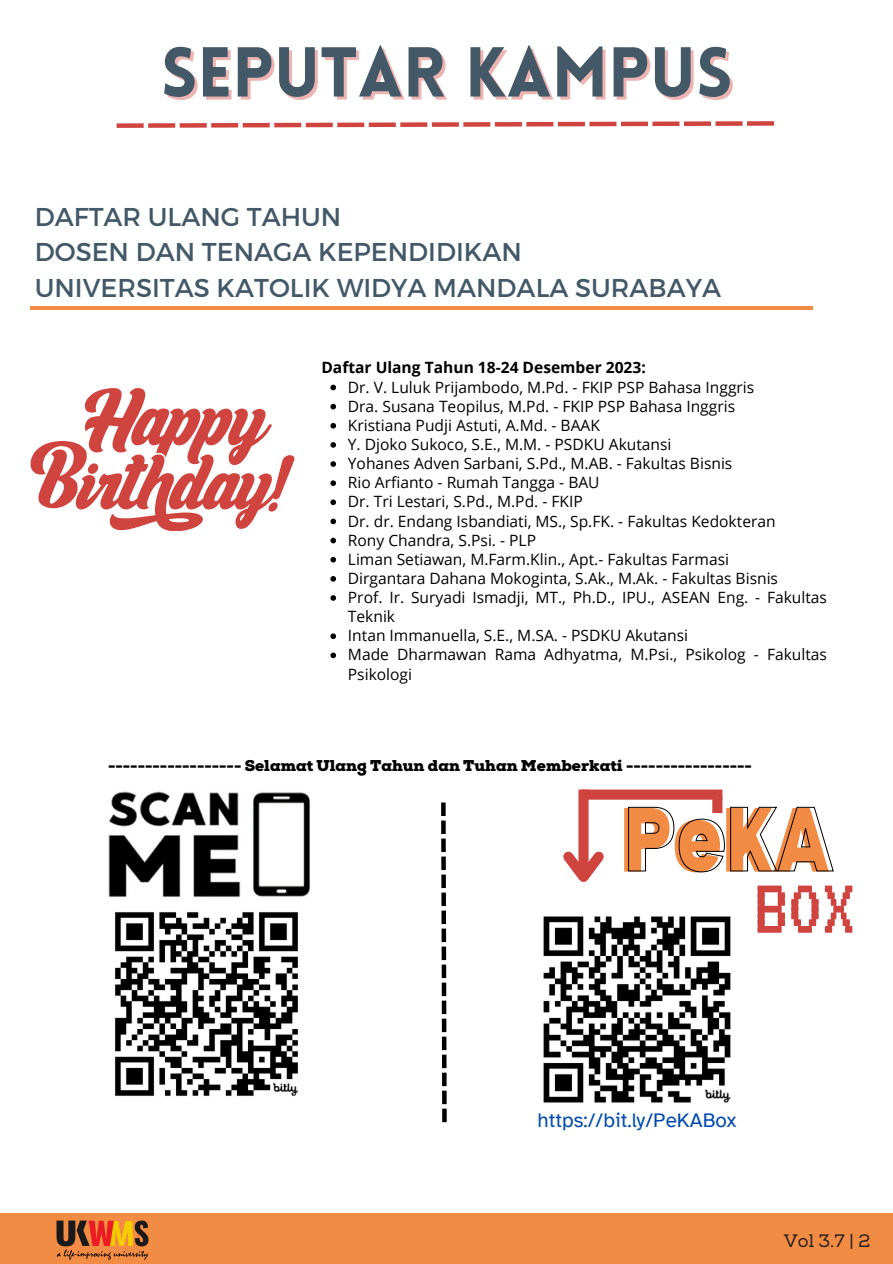
<style>
.page{position:relative;width:893px;height:1264px;background:#fff}
.page>*{position:absolute;margin:0;border:0;box-sizing:border-box;transform-origin:0 0}
.t1{font:900 semi-condensed 88.95px "Bernoru";color:#f28b43}
.t2{font:84.15px "VT323";color:#d0443f}
.t3{font:900 69px "Lovelo";color:#435967}
.t4{font:25.8px "Montserrat";color:#435967}
.t5{font:20.7px "Atkinson Hyperlegible";color:#004aad}
.t6{font:18px "Nexa Slab";color:#26211e}
.t7{font:15.6px/19.2px "Open Sans";color:#000}
.t8{font:900 15.6px "Nexa Slab";color:#000}
.t9{font:700 15.6px "Open Sans";color:#000}
</style>
<div class="page">
<img style="left:115px;top:912px;width:183px;height:184px">
<img style="left:108px;top:791px;width:202px;height:106px">
<hr style="left:31px;top:306px;width:781px;height:4px;background:#f28b43">
<svg style="left:117px;top:121px;width:657px;height:7px"></svg>
<svg style="left:31px;top:388px;width:263px;height:143px"></svg>
<svg style="left:441px;top:802px;width:5px;height:320px"></svg>
<img style="left:543px;top:916px;width:188px;height:187px">
<svg style="left:628px;top:806px;width:206px;height:66px"></svg>
<div style="left:581px;top:789px;width:141px;height:10px;background:#d0443f"></div>
<div style="left:578px;top:789px;width:10px;height:88px;background:#d0443f"></div>
<svg style="left:563px;top:842px;width:41px;height:40px"></svg>
<div style="left:712px;top:796px;width:10px;height:17px;background:#d0443f"></div>
<div style="left:0;top:1213px;width:892px;height:50px;background:#f28b43"></div>
<img style="left:56px;top:1220px;width:93px;height:40px">
<svg style="left:330px;top:384px;width:6px;height:6px"></svg>
<svg style="left:330px;top:404px;width:6px;height:5px"></svg>
<svg style="left:330px;top:423px;width:6px;height:5px"></svg>
<svg style="left:330px;top:442px;width:6px;height:5px"></svg>
<svg style="left:330px;top:461px;width:6px;height:6px"></svg>
<svg style="left:330px;top:480px;width:6px;height:6px"></svg>
<svg style="left:330px;top:499px;width:6px;height:6px"></svg>
<svg style="left:330px;top:518px;width:6px;height:6px"></svg>
<svg style="left:330px;top:537px;width:6px;height:6px"></svg>
<svg style="left:330px;top:557px;width:6px;height:5px"></svg>
<svg style="left:330px;top:576px;width:6px;height:5px"></svg>
<svg style="left:330px;top:595px;width:6px;height:5px"></svg>
<svg style="left:330px;top:633px;width:6px;height:6px"></svg>
<svg style="left:330px;top:652px;width:6px;height:6px"></svg>
<p class="t3" style="left:161px;top:45px;width:573px">SEPUTAR KAMPUS</p>
<p class="t4" style="left:35px;top:199px;width:308px">DAFTAR ULANG TAHUN</p>
<p class="t4" style="left:35px;top:235px;width:488px">DOSEN DAN TENAGA KEPENDIDIKAN</p>
<p class="t4" style="left:35px;top:271px;width:688px">UNIVERSITAS KATOLIK WIDYA MANDALA SURABAYA</p>
<p class="t9" style="left:321px;top:357px;width:326px">Daftar Ulang Tahun 18-24 Desember 2023:</p>
<p class="t7" style="left:348px;top:377px;width:408px">Dr. V. Luluk Prijambodo, M.Pd. - FKIP PSP Bahasa Inggris</p>
<p class="t7" style="left:348px;top:396px;width:388px">Dra. Susana Teopilus, M.Pd. - FKIP PSP Bahasa Inggris</p>
<p class="t7" style="left:348px;top:415px;width:253px">Kristiana Pudji Astuti, A.Md. - BAAK</p>
<p class="t7" style="left:348px;top:434px;width:325px">Y. Djoko Sukoco, S.E., M.M. - PSDKU Akutansi</p>
<p class="t7" style="left:348px;top:453px;width:386px">Yohanes Adven Sarbani, S.Pd., M.AB. - Fakultas Bisnis</p>
<p class="t7" style="left:348px;top:472px;width:253px">Rio Arfianto - Rumah Tangga - BAU</p>
<p class="t7" style="left:348px;top:491px;width:236px">Dr. Tri Lestari, S.Pd., M.Pd. - FKIP</p>
<p class="t7" style="left:348px;top:511px;width:429px">Dr. dr. Endang Isbandiati, MS., Sp.FK. - Fakultas Kedokteran</p>
<p class="t7" style="left:348px;top:530px;width:190px">Rony Chandra, S.Psi. - PLP</p>
<p class="t7" style="left:348px;top:549px;width:382px">Liman Setiawan, M.Farm.Klin., Apt.- Fakultas Farmasi</p>
<p class="t7" style="left:348px;top:568px;width:431px">Dirgantara Dahana Mokoginta, S.Ak., M.Ak. - Fakultas Bisnis</p>
<p class="t7" style="left:348px;top:587px;width:480px">Prof. Ir. Suryadi Ismadji, MT., Ph.D., IPU., ASEAN Eng. - Fakultas<br>Teknik</p>
<p class="t7" style="left:348px;top:625px;width:342px">Intan Immanuella, S.E., M.SA. - PSDKU Akutansi</p>
<p class="t7" style="left:348px;top:644px;width:480px">Made Dharmawan Rama Adhyatma, M.Psi., Psikolog - Fakultas<br>Psikologi</p>
<p class="t8" style="left:108px;top:756px;width:645px">------------------ Selamat Ulang Tahun dan Tuhan Memberkati -----------------</p>
<p class="t1" style="left:620px;top:789px;width:210px">PeKA</p>
<p class="t2" style="left:754px;top:865px;width:103px">BOX</p>
<p class="t5" style="left:537px;top:1107px;width:200px">https://bit.ly/PeKABox</p>
<p class="t6" style="left:783px;top:1230px;width:88px">Vol 3.7 | 2</p>
</div>
